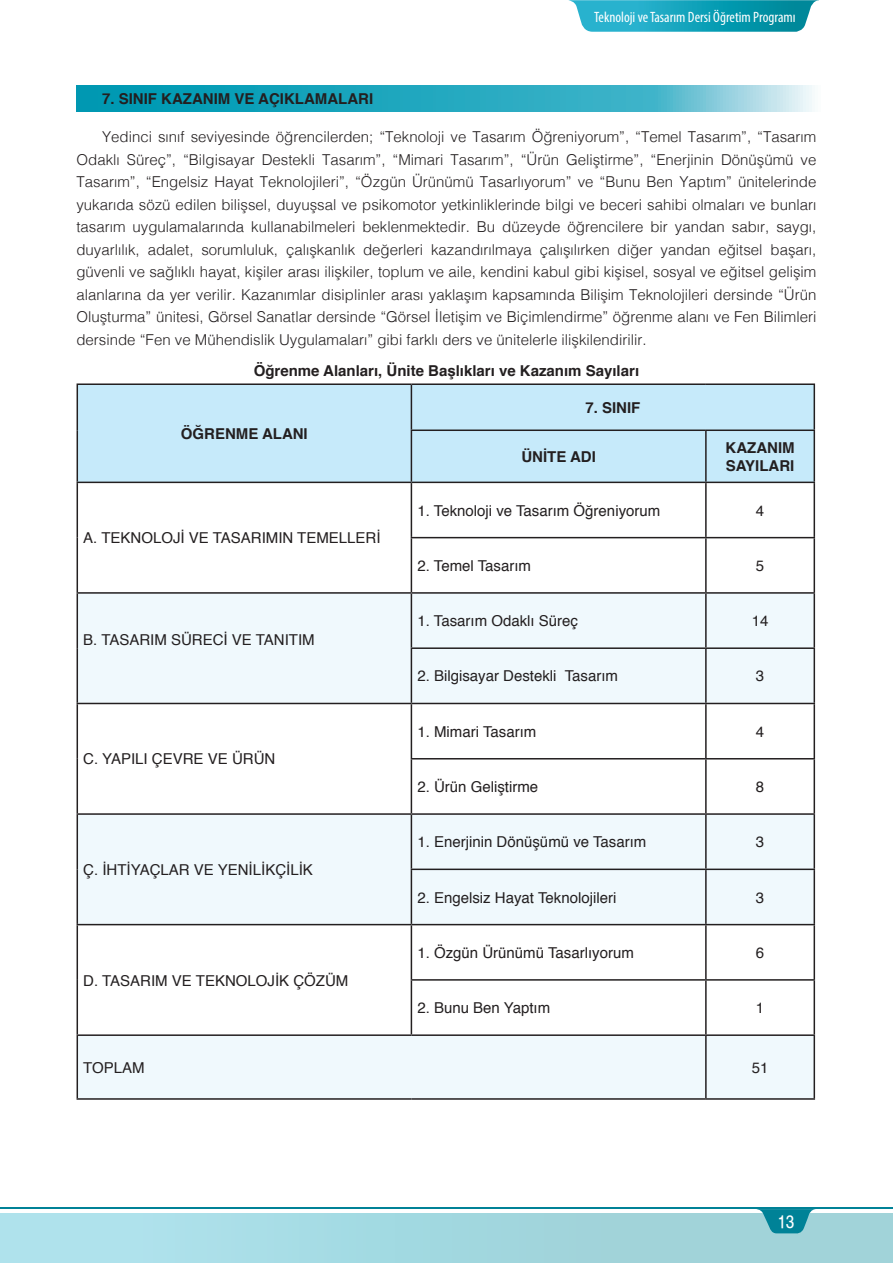
<style>
.page{position:relative;width:893px;height:1263px;background:#fff}
.page>*{position:absolute;margin:0;border:0;box-sizing:border-box;transform-origin:0 0}
.t1{font:18px "Helvetica Nar T Medium";color:#fff}
.t2{font:300 15px/22.5px "Helvetica";color:#231f20;text-align:justify}
.t3{font:15px "Helvetica";color:#231f20}
.t4{font:700 15px/18px "Helvetica";color:#231f20}
.t5{font:condensed 15px "Myriad Pro";color:#fff}
</style>
<div class="page">
<div style="left:0;top:1213px;width:893px;height:50px;background:linear-gradient(to right,#aee3ed,#9dcfd4)"></div>
<hr style="left:0;top:1213px;width:1px;height:50px;background:#afe2ec">
<hr style="left:0;top:1207px;width:893px;height:2px;background:#008297">
<svg style="left:756px;top:1209px;width:66px;height:25px;background:#45a4b3"></svg>
<svg style="left:569px;top:0;width:250px;height:32px;background:#29aabf"></svg>
<svg style="left:77px;top:86px;width:735px;height:25px;background:#36afc4"></svg>
<div style="left:78px;top:385px;width:736px;height:97px;background:#c6eafa"></div>
<svg style="left:78px;top:483px;width:736px;height:109px"></svg>
<div style="left:78px;top:594px;width:736px;height:109px;background:#f0f9fd"></div>
<svg style="left:78px;top:704px;width:736px;height:109px"></svg>
<div style="left:78px;top:815px;width:736px;height:109px;background:#f0f9fd"></div>
<div style="left:78px;top:1036px;width:736px;height:62px;background:#f0f9fd"></div>
<hr style="left:77px;top:383px;width:334px;height:2px;background:#231f20">
<hr style="left:77px;top:385px;width:1px;height:45px;background:#231f20">
<hr style="left:411px;top:383px;width:295px;height:2px;background:#231f20">
<hr style="left:411px;top:385px;width:1px;height:44px;background:#231f20">
<hr style="left:706px;top:383px;width:109px;height:2px;background:#231f20">
<hr style="left:814px;top:385px;width:1px;height:44px;background:#231f20">
<hr style="left:77px;top:430px;width:1px;height:52px;background:#231f20">
<hr style="left:411px;top:429px;width:295px;height:2px;background:#231f20">
<hr style="left:411px;top:431px;width:1px;height:51px;background:#231f20">
<hr style="left:706px;top:429px;width:109px;height:2px;background:#231f20">
<hr style="left:705px;top:431px;width:2px;height:51px;background:#231f20">
<hr style="left:814px;top:431px;width:1px;height:51px;background:#231f20">
<hr style="left:77px;top:482px;width:334px;height:1px;background:#231f20">
<hr style="left:77px;top:483px;width:1px;height:55px;background:#231f20">
<hr style="left:411px;top:482px;width:295px;height:1px;background:#231f20">
<hr style="left:411px;top:483px;width:1px;height:54px;background:#231f20">
<hr style="left:706px;top:482px;width:109px;height:1px;background:#231f20">
<hr style="left:705px;top:483px;width:2px;height:54px;background:#231f20">
<hr style="left:814px;top:483px;width:1px;height:54px;background:#231f20">
<hr style="left:77px;top:538px;width:1px;height:54px;background:#231f20">
<hr style="left:411px;top:537px;width:295px;height:1px;background:#231f20">
<hr style="left:411px;top:538px;width:1px;height:54px;background:#231f20">
<hr style="left:706px;top:537px;width:109px;height:1px;background:#231f20">
<hr style="left:705px;top:538px;width:2px;height:54px;background:#231f20">
<hr style="left:814px;top:538px;width:1px;height:54px;background:#231f20">
<hr style="left:77px;top:592px;width:334px;height:2px;background:#231f20">
<hr style="left:77px;top:594px;width:1px;height:54px;background:#231f20">
<hr style="left:411px;top:592px;width:295px;height:2px;background:#231f20">
<hr style="left:411px;top:594px;width:1px;height:53px;background:#231f20">
<hr style="left:706px;top:592px;width:109px;height:2px;background:#231f20">
<hr style="left:705px;top:594px;width:2px;height:53px;background:#231f20">
<hr style="left:814px;top:594px;width:1px;height:53px;background:#231f20">
<hr style="left:77px;top:648px;width:1px;height:55px;background:#231f20">
<hr style="left:411px;top:647px;width:295px;height:2px;background:#231f20">
<hr style="left:411px;top:649px;width:1px;height:54px;background:#231f20">
<hr style="left:706px;top:647px;width:109px;height:2px;background:#231f20">
<hr style="left:705px;top:649px;width:2px;height:54px;background:#231f20">
<hr style="left:814px;top:649px;width:1px;height:54px;background:#231f20">
<hr style="left:77px;top:703px;width:334px;height:1px;background:#231f20">
<hr style="left:77px;top:704px;width:1px;height:55px;background:#231f20">
<hr style="left:411px;top:703px;width:295px;height:1px;background:#231f20">
<hr style="left:411px;top:704px;width:1px;height:54px;background:#231f20">
<hr style="left:706px;top:703px;width:109px;height:1px;background:#231f20">
<hr style="left:705px;top:704px;width:2px;height:54px;background:#231f20">
<hr style="left:814px;top:704px;width:1px;height:54px;background:#231f20">
<hr style="left:77px;top:759px;width:1px;height:54px;background:#231f20">
<hr style="left:411px;top:758px;width:295px;height:1px;background:#231f20">
<hr style="left:411px;top:759px;width:1px;height:54px;background:#231f20">
<hr style="left:706px;top:758px;width:109px;height:1px;background:#231f20">
<hr style="left:705px;top:759px;width:2px;height:54px;background:#231f20">
<hr style="left:814px;top:759px;width:1px;height:54px;background:#231f20">
<hr style="left:77px;top:813px;width:334px;height:2px;background:#231f20">
<hr style="left:77px;top:815px;width:1px;height:54px;background:#231f20">
<hr style="left:411px;top:813px;width:295px;height:2px;background:#231f20">
<hr style="left:411px;top:815px;width:1px;height:53px;background:#231f20">
<hr style="left:706px;top:813px;width:109px;height:2px;background:#231f20">
<hr style="left:705px;top:815px;width:2px;height:53px;background:#231f20">
<hr style="left:814px;top:815px;width:1px;height:53px;background:#231f20">
<hr style="left:77px;top:869px;width:1px;height:55px;background:#231f20">
<hr style="left:411px;top:868px;width:295px;height:2px;background:#231f20">
<hr style="left:411px;top:870px;width:1px;height:54px;background:#231f20">
<hr style="left:706px;top:868px;width:109px;height:2px;background:#231f20">
<hr style="left:705px;top:870px;width:2px;height:54px;background:#231f20">
<hr style="left:814px;top:870px;width:1px;height:54px;background:#231f20">
<hr style="left:77px;top:924px;width:334px;height:1px;background:#231f20">
<hr style="left:77px;top:925px;width:1px;height:55px;background:#231f20">
<hr style="left:411px;top:924px;width:295px;height:1px;background:#231f20">
<hr style="left:411px;top:925px;width:1px;height:54px;background:#231f20">
<hr style="left:706px;top:924px;width:109px;height:1px;background:#231f20">
<hr style="left:705px;top:925px;width:2px;height:54px;background:#231f20">
<hr style="left:814px;top:925px;width:1px;height:54px;background:#231f20">
<hr style="left:77px;top:980px;width:1px;height:54px;background:#231f20">
<hr style="left:411px;top:979px;width:295px;height:2px;background:#231f20">
<hr style="left:411px;top:981px;width:1px;height:53px;background:#231f20">
<hr style="left:706px;top:979px;width:109px;height:2px;background:#231f20">
<hr style="left:705px;top:981px;width:2px;height:53px;background:#231f20">
<hr style="left:814px;top:981px;width:1px;height:53px;background:#231f20">
<hr style="left:77px;top:1034px;width:334px;height:2px;background:#231f20">
<hr style="left:77px;top:1036px;width:1px;height:62px;background:#231f20">
<hr style="left:411px;top:1034px;width:295px;height:2px;background:#231f20">
<hr style="left:706px;top:1034px;width:109px;height:2px;background:#231f20">
<hr style="left:705px;top:1036px;width:2px;height:62px;background:#231f20">
<hr style="left:814px;top:1036px;width:1px;height:62px;background:#231f20">
<hr style="left:77px;top:1098px;width:334px;height:2px;background:#231f20">
<hr style="left:411px;top:1098px;width:295px;height:2px;background:#231f20">
<hr style="left:706px;top:1098px;width:109px;height:2px;background:#231f20">
<p class="t5" style="left:594px;top:8px;width:203px">Teknoloji ve Tasarım Dersi Öğretim Programı</p>
<p class="t4" style="left:102px;top:90px;width:273px">7. SINIF KAZANIM VE AÇIKLAMALARI</p>
<p class="t2" style="left:76px;top:125px;width:741px;text-indent:26px">Yedinci sınıf seviyesinde öğrencilerden; “Teknoloji ve Tasarım Öğreniyorum”, “Temel Tasarım”, “Tasarım Odaklı Süreç”, “Bilgisayar Destekli Tasarım”, “Mimari Tasarım”, “Ürün Geliştirme”, “Enerjinin Dönüşümü ve Tasarım”, “Engelsiz Hayat Teknolojileri”, “Özgün Ürünümü Tasarlıyorum” ve “Bunu Ben Yaptım” ünitelerinde yukarıda sözü edilen bilişsel, duyuşsal ve psikomotor yetkinliklerinde bilgi ve beceri sahibi olmaları ve bunları tasarım uygulamalarında kullanabilmeleri beklenmektedir. Bu düzeyde öğrencilere bir yandan sabır, saygı, duyarlılık, adalet, sorumluluk, çalışkanlık değerleri kazandırılmaya çalışılırken diğer yandan eğitsel başarı, güvenli ve sağlıklı hayat, kişiler arası ilişkiler, toplum ve aile, kendini kabul gibi kişisel, sosyal ve eğitsel gelişim alanlarına da yer verilir. Kazanımlar disiplinler arası yaklaşım kapsamında Bilişim Teknolojileri dersinde “Ürün Oluşturma” ünitesi, Görsel Sanatlar dersinde “Görsel İletişim ve Biçimlendirme” öğrenme alanı ve Fen Bilimleri dersinde “Fen ve Mühendislik Uygulamaları” gibi farklı ders ve ünitelerle ilişkilendirilir.</p>
<p class="t4" style="left:254px;top:362px;width:387px">Öğrenme Alanları, Ünite Başlıkları ve Kazanım Sayıları</p>
<p class="t4" style="left:181px;top:425px;width:128px">ÖĞRENME ALANI</p>
<p class="t3" style="left:83px;top:526px;width:299px">A. TEKNOLOJİ VE TASARIMIN TEMELLERİ</p>
<p class="t3" style="left:83px;top:628px;width:233px">B. TASARIM SÜRECİ VE TANITIM</p>
<p class="t3" style="left:83px;top:747px;width:194px">C. YAPILI ÇEVRE VE ÜRÜN</p>
<p class="t3" style="left:83px;top:858px;width:231px">Ç. İHTİYAÇLAR VE YENİLİKÇİLİK</p>
<p class="t3" style="left:83px;top:969px;width:267px">D. TASARIM VE TEKNOLOJİK ÇÖZÜM</p>
<p class="t4" style="left:585px;top:399px;width:57px">7. SINIF</p>
<p class="t4" style="left:521px;top:448px;width:76px">ÜNİTE ADI</p>
<p class="t4" style="left:725px;top:439px;width:71px">KAZANIM<br>SAYILARI</p>
<p class="t3" style="left:417px;top:499px;width:244px">1. Teknoloji ve Tasarım Öğreniyorum</p>
<p class="t3" style="left:756px;top:499px;width:10px">4</p>
<p class="t3" style="left:417px;top:554px;width:115px">2. Temel Tasarım</p>
<p class="t3" style="left:756px;top:554px;width:10px">5</p>
<p class="t3" style="left:417px;top:609px;width:162px">1. Tasarım Odaklı Süreç</p>
<p class="t3" style="left:752px;top:609px;width:18px">14</p>
<p class="t3" style="left:417px;top:665px;width:202px">2. Bilgisayar Destekli Tasarım</p>
<p class="t3" style="left:756px;top:665px;width:10px">3</p>
<p class="t3" style="left:417px;top:720px;width:120px">1. Mimari Tasarım</p>
<p class="t3" style="left:756px;top:720px;width:10px">4</p>
<p class="t3" style="left:417px;top:775px;width:122px">2. Ürün Geliştirme</p>
<p class="t3" style="left:756px;top:775px;width:10px">8</p>
<p class="t3" style="left:417px;top:830px;width:231px">1. Enerjinin Dönüşümü ve Tasarım</p>
<p class="t3" style="left:756px;top:830px;width:10px">3</p>
<p class="t3" style="left:417px;top:886px;width:200px">2. Engelsiz Hayat Teknolojileri</p>
<p class="t3" style="left:756px;top:886px;width:10px">3</p>
<p class="t3" style="left:417px;top:941px;width:218px">1. Özgün Ürünümü Tasarlıyorum</p>
<p class="t3" style="left:756px;top:941px;width:10px">6</p>
<p class="t3" style="left:417px;top:996px;width:134px">2. Bunu Ben Yaptım</p>
<p class="t3" style="left:756px;top:996px;width:10px">1</p>
<p class="t3" style="left:83px;top:1056px;width:63px">TOPLAM</p>
<p class="t3" style="left:752px;top:1056px;width:18px">51</p>
<p class="t1" style="left:778px;top:1211px;width:18px">13</p>
</div>
